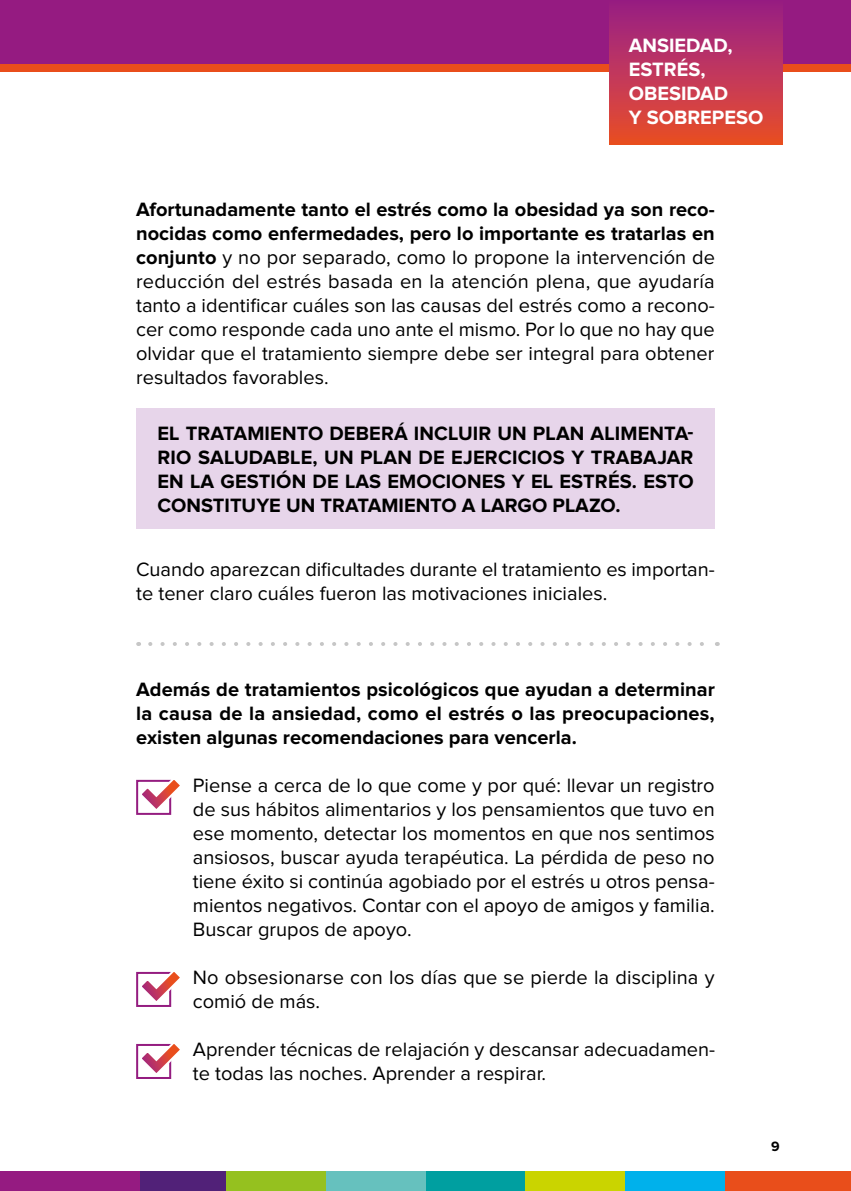
<style>
.page{position:relative;width:851px;height:1191px;background:#fff}
.page>*{position:absolute;margin:0;border:0;box-sizing:border-box;transform-origin:0 0}
.t1{font:20px/24px "Proxima Nova";color:#000}
.t2{font:700 20px/24px "Proxima Nova";color:#000;text-align:justify}
.t3{font:700 20px/24px "Proxima Nova";color:#fff}
.t4{font:700 14px "Proxima Nova";color:#000}
.s1{font-weight:700}
</style>
<div class="page">
<div style="left:711px;top:1171px;width:139px;height:20px;background:#e94e1b"></div>
<div style="left:625px;top:1171px;width:100px;height:20px;background:#00b1eb"></div>
<div style="left:525px;top:1171px;width:100px;height:20px;background:#cad400"></div>
<div style="left:425px;top:1171px;width:100px;height:20px;background:#009fa0"></div>
<div style="left:126px;top:1171px;width:99px;height:20px;background:#512178"></div>
<div style="left:0;top:1171px;width:140px;height:20px;background:#951b81"></div>
<div style="left:325px;top:1171px;width:100px;height:20px;background:#66c1be"></div>
<div style="left:225px;top:1171px;width:100px;height:20px;background:#95c11f"></div>
<div style="left:0;top:0;width:850px;height:64px;background:#951b81"></div>
<div style="left:0;top:64px;width:850px;height:8px;background:#e94e1b"></div>
<div style="left:609px;top:0;width:173px;height:144px;background:linear-gradient(to bottom,#971e89,#e84e2a)"></div>
<div style="left:136px;top:408px;width:578px;height:120px;background:#e7d5ea"></div>
<div style="left:136px;top:780px;width:35px;height:35px;border:2px solid #941c80"></div>
<svg style="left:137px;top:779px;width:43px;height:34px"></svg>
<div style="left:136px;top:972px;width:35px;height:35px;border:2px solid #941c80"></div>
<svg style="left:137px;top:971px;width:43px;height:34px"></svg>
<div style="left:136px;top:1044px;width:35px;height:35px;border:2px solid #941c80"></div>
<svg style="left:137px;top:1043px;width:43px;height:34px"></svg>
<svg style="left:150px;top:642px;width:554px;height:4px"></svg>
<p class="t3" style="left:628px;top:34px;width:136px">ANSIEDAD,<br>ESTRÉS,<br>OBESIDAD<br>Y SOBREPESO</p>
<p class="t1" style="left:136px;top:198px;width:580px;text-align:justify"><span class="s1">Afortunadamente tanto el estrés como la obesidad ya son reco&shy;nocidas como enfermedades, pero lo importante es tratarlas en conjunto</span> y no por separado, como lo propone la intervención de reducción del estrés basada en la atención plena, que ayudaría tanto a identificar cuáles son las causas del estrés como a recono&shy;cer como responde cada uno ante el mismo. Por lo que no hay que olvidar que el tratamiento siempre debe ser integral para obtener resultados favorables.</p>
<p class="t2" style="left:157px;top:422px;width:537px">EL TRATAMIENTO DEBERÁ INCLUIR UN PLAN ALIMENTA-RIO SALUDABLE, UN PLAN DE EJERCICIOS Y TRABAJAR EN LA GESTIÓN DE LAS EMOCIONES Y EL ESTRÉS. ESTO CONSTITUYE UN TRATAMIENTO A LARGO PLAZO.</p>
<p class="t1" style="left:136px;top:558px;width:580px">Cuando aparezcan dificultades durante el tratamiento es importan&shy;te tener claro cuáles fueron las motivaciones iniciales.</p>
<p class="t2" style="left:136px;top:678px;width:580px">Además de tratamientos psicológicos que ayudan a determinar la causa de la ansiedad, como el estrés o las preocupaciones, existen algunas recomendaciones para vencerla.</p>
<p class="t1" style="left:193px;top:774px;width:523px;text-align:justify">Piense a cerca de lo que come y por qué: llevar un registro de sus hábitos alimentarios y los pensamientos que tuvo en ese momento, detectar los momentos en que nos sentimos ansiosos, buscar ayuda terapéutica. La pérdida de peso no tiene éxito si continúa agobiado por el estrés u otros pensa&shy;mientos negativos. Contar con el apoyo de amigos y familia.<br>Buscar grupos de apoyo.</p>
<p class="t1" style="left:193px;top:966px;width:523px">No obsesionarse con los días que se pierde la disciplina y comió de más.</p>
<p class="t1" style="left:193px;top:1038px;width:523px">Aprender técnicas de relajación y descansar adecuadamen&shy;te todas las noches. Aprender a respirar.</p>
<p class="t4" style="left:771px;top:1140px;width:10px">9</p>
</div>
